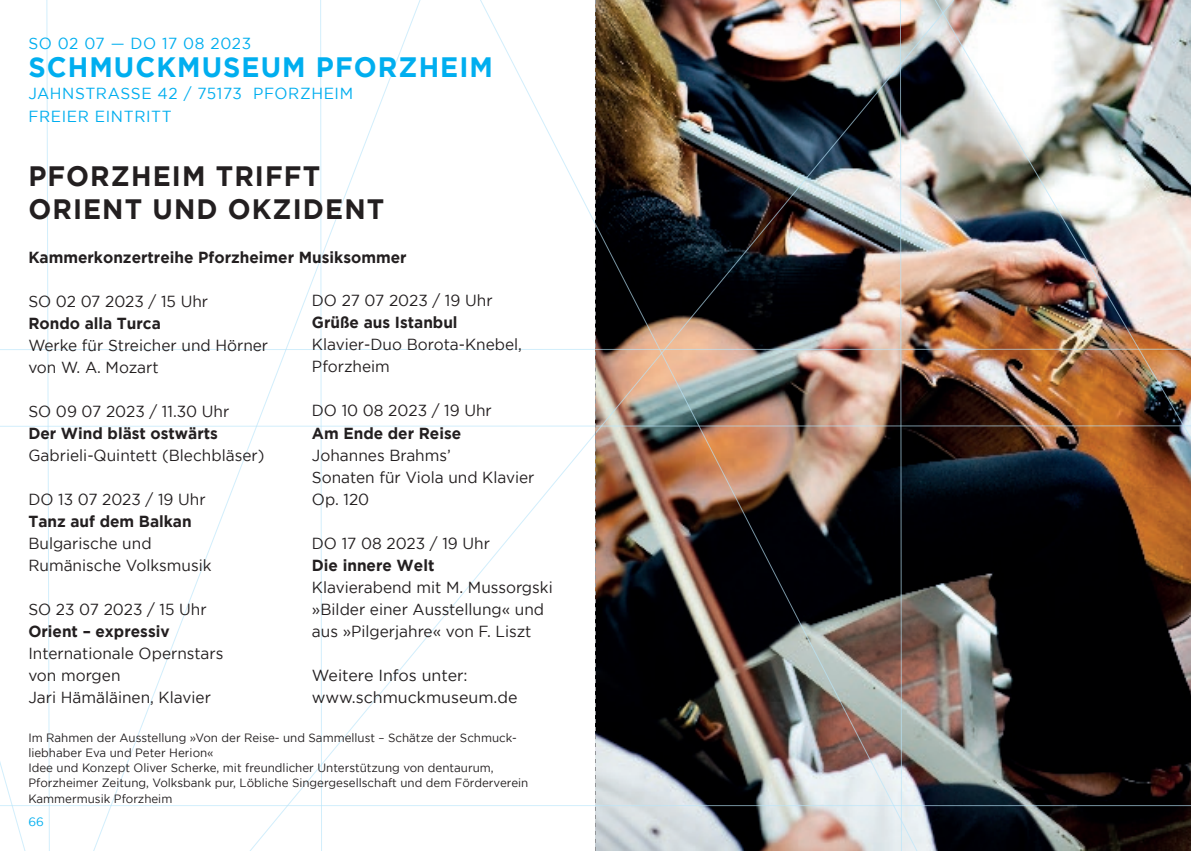
<style>
.page{position:relative;width:1191px;height:851px;background:#fff}
.page>*{position:absolute;margin:0;border:0;box-sizing:border-box;transform-origin:0 0}
.t1{font:700 28px "Gotham";letter-spacing:.04em;color:#231f20;scale:.96 1}
.t2{font:700 28px "Gotham";letter-spacing:.04em;color:#00aeef;scale:.96 1}
.t3{font:16px/22px "Gotham";color:#231f20;scale:.96 1}
.t4{font:700 16px "Gotham";color:#231f20;scale:.96 1}
.t5{font:16px "Gotham";letter-spacing:.04em;color:#00aeef;scale:.96 1}
.t6{font:16px "Gotham";color:#231f20}
.t7{font:12px/15.6px "Gotham";color:#231f20;scale:.96 1}
.t8{font:12px "Gotham";color:#00aeef}
</style>
<div class="page">
<img style="left:0;top:0;width:1191px;height:850px">
<p class="t5" style="left:28px;top:34px;width:234px">SO 02 07 — DO 17 08 2023</p>
<p class="t2" style="left:28px;top:51px;width:485px">SCHMUCKMUSEUM PFORZHEIM</p>
<p class="t5" style="left:28px;top:84px;width:340px">JAHNSTRASSE 42 / 75173 PFORZHEIM</p>
<p class="t5" style="left:28px;top:107px;width:151px">FREIER EINTRITT</p>
<p class="t1" style="left:28px;top:160px;width:305px">PFORZHEIM TRIFFT</p>
<p class="t1" style="left:28px;top:193px;width:372px">ORIENT UND OKZIDENT</p>
<p class="t4" style="left:28px;top:248px;width:395px">Kammerkonzertreihe Pforzheimer Musiksommer</p>
<p class="t3" style="left:28px;top:290px;width:189px">SO 02 07 2023 / 15 Uhr</p>
<p class="t4" style="left:28px;top:314px;width:140px">Rondo alla Turca</p>
<p class="t3" style="left:28px;top:334px;width:251px">Werke für Streicher und Hörner</p>
<p class="t3" style="left:28px;top:356px;width:137px">von W. A. Mozart</p>
<p class="t3" style="left:28px;top:400px;width:211px">SO 09 07 2023 / 11.30 Uhr</p>
<p class="t4" style="left:28px;top:424px;width:199px">Der Wind bläst ostwärts</p>
<p class="t3" style="left:28px;top:444px;width:247px">Gabrieli-Quintett (Blechbläser)</p>
<p class="t3" style="left:28px;top:488px;width:186px">DO 13 07 2023 / 19 Uhr</p>
<p class="t4" style="left:28px;top:512px;width:172px">Tanz auf dem Balkan</p>
<p class="t3" style="left:28px;top:532px;width:130px">Bulgarische und</p>
<p class="t3" style="left:28px;top:554px;width:192px">Rumänische Volksmusik</p>
<p class="t3" style="left:28px;top:598px;width:187px">SO 23 07 2023 / 15 Uhr</p>
<p class="t4" style="left:28px;top:622px;width:149px">Orient – expressiv</p>
<p class="t3" style="left:28px;top:642px;width:205px">Internationale Opernstars</p>
<p class="t3" style="left:28px;top:664px;width:97px">von morgen</p>
<p class="t3" style="left:28px;top:686px;width:192px">Jari Hämäläinen, Klavier</p>
<p class="t7" style="left:28px;top:730px;width:509px;line-height:15px">Im Rahmen der Ausstellung »Von der Reise- und Sammellust – Schätze der Schmuck&shy;liebhaber Eva und Peter Herion«</p>
<p class="t7" style="left:28px;top:760px;width:522px">Idee und Konzept Oliver Scherke, mit freundlicher Unterstützung von dentaurum,<br>Pforzheimer Zeitung, Volksbank pur, Löbliche Singergesellschaft und dem Förderverein<br>Kammermusik Pforzheim</p>
<p class="t3" style="left:312px;top:289px;width:190px">DO 27 07 2023 / 19 Uhr</p>
<p class="t4" style="left:312px;top:313px;width:153px">Grüße aus Istanbul</p>
<p class="t3" style="left:312px;top:333px;width:220px">Klavier-Duo Borota-Knebel,<br>Pforzheim</p>
<p class="t3" style="left:312px;top:399px;width:189px">DO 10 08 2023 / 19 Uhr</p>
<p class="t4" style="left:312px;top:423px;width:157px">Am Ende der Reise</p>
<p class="t3" style="left:312px;top:443px;width:146px">Johannes Brahms’</p>
<p class="t3" style="left:312px;top:465px;width:233px">Sonaten für Viola und Klavier</p>
<p class="t3" style="left:312px;top:487px;width:61px">Op. 120</p>
<p class="t3" style="left:312px;top:531px;width:187px">DO 17 08 2023 / 19 Uhr</p>
<p class="t4" style="left:312px;top:555px;width:129px">Die innere Welt</p>
<p class="t3" style="left:312px;top:575px;width:252px">Klavierabend mit M. Mussorgski</p>
<p class="t3" style="left:312px;top:597px;width:243px">»Bilder einer Ausstellung« und</p>
<p class="t3" style="left:312px;top:619px;width:230px">aus »Pilgerjahre« von F. Liszt</p>
<p class="t6" style="left:312px;top:666px;width:157px">Weitere Infos unter:</p>
<p class="t6" style="left:312px;top:688px;width:207px">www.schmuckmuseum.de</p>
<p class="t8" style="left:28px;top:814px;width:17px">66</p>
</div>
